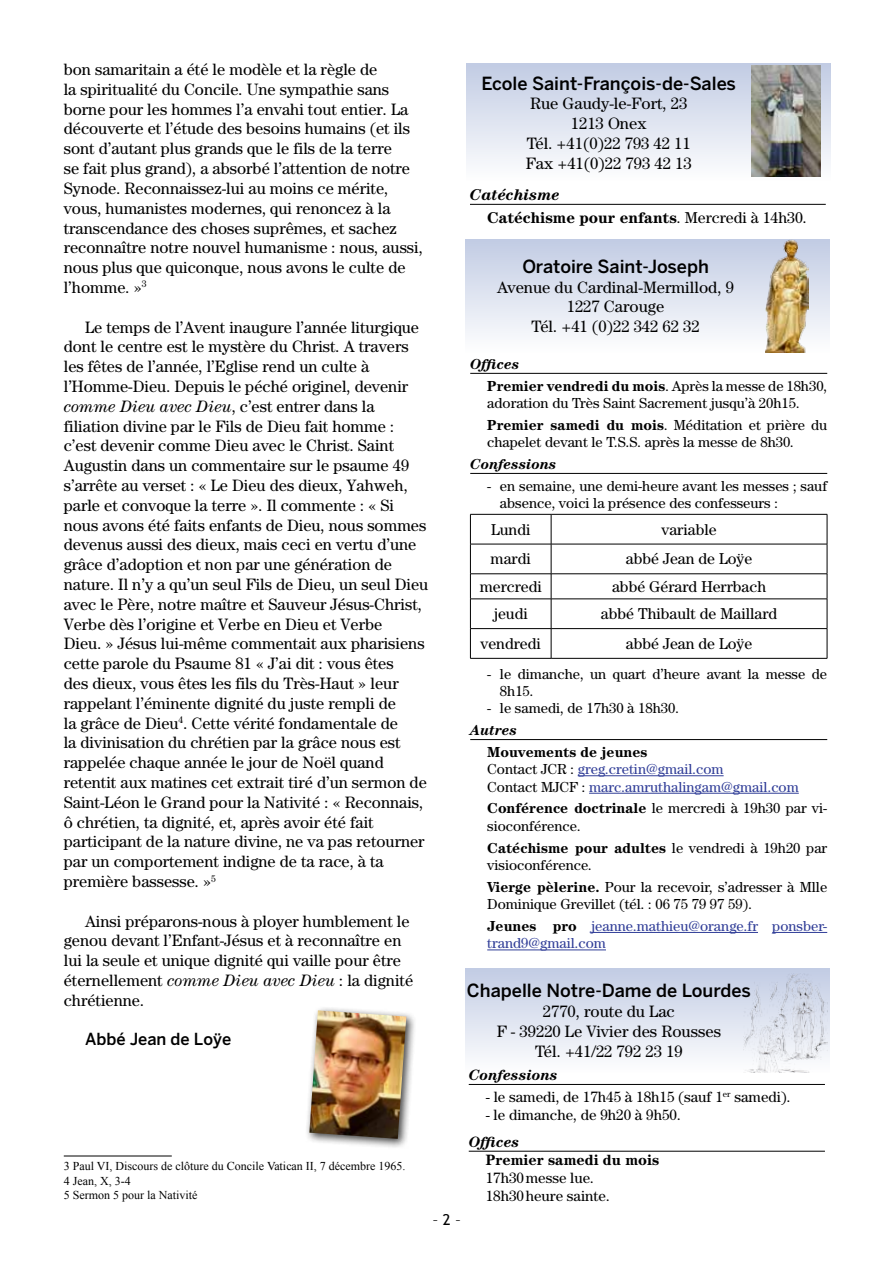
<style>
.page{position:relative;width:893px;height:1263px;background:#fff}
.page>*{position:absolute;margin:0;border:0;box-sizing:border-box;transform-origin:0 0}
.t1{font:500 18px "Benton Sans";color:#000}
.t2{font:16.5px/19.8px "Century Std";color:#000}
.t3{font:500 16.5px "Benton Sans";color:#000}
.t4{font:15.75px "Century Std";color:#000}
.t5{font:700 15.75px/23.1px "Century Std";color:#000}
.t6{font:15px/18px "Century Std";color:#000}
.t7{font:700 15px "Century Std";color:#000}
.t8{font:italic 700 15px "Century Std";color:#000}
.t9{font:15px "Trebuchet MS";color:#000}
.t10{font:14.55px/17.4px "Century Std";color:#000}
.t11{font:14.55px/17.4px "Century Std";color:#313e98}
.t12{font:700 14.55px/21.8px "Century Std";color:#000}
.t13{font:italic 700 14.55px "Century Std";color:#000}
.t14{font:12px/14.4px "Times New Roman";color:#000}
.s1{font-style:italic}
.s2{font-weight:400}
.s3{font-weight:700}
.s4{font-weight:700;color:#000}
.s5{color:#000}
</style>
<div class="page">
<hr style="left:64px;top:1155px;width:108px;height:1px;background:#000">
<div style="left:466px;top:64px;width:364px;height:117px;background:linear-gradient(to bottom,#c1cbe3,#fcfdfd)"></div>
<img style="left:751px;top:65px;width:69px;height:112px">
<hr style="left:469px;top:1084px;width:356px;height:1px;background:#000">
<hr style="left:469px;top:1151px;width:356px;height:1px;background:#000">
<hr style="left:470px;top:204px;width:356px;height:1px;background:#000">
<div style="left:466px;top:968px;width:364px;height:105px;background:linear-gradient(to bottom,#c2cbe4,#fefefe)"></div>
<img style="left:743px;top:974px;width:84px;height:98px">
<div style="left:466px;top:239px;width:364px;height:113px;background:linear-gradient(to bottom,#c1cbe3,#fdfdfe)"></div>
<img style="left:765px;top:239px;width:43px;height:113px">
<div style="left:305px;top:1006px;width:112px;height:144px;background:#000;opacity:.75"></div>
<img style="left:309px;top:1010px;width:97px;height:129px">
<hr style="left:470px;top:373px;width:357px;height:1px;background:#000">
<hr style="left:470px;top:473px;width:357px;height:1px;background:#000">
<hr style="left:470px;top:739px;width:357px;height:1px;background:#000">
<hr style="left:578px;top:775px;width:146px;height:1px;background:#313e98">
<hr style="left:589px;top:793px;width:210px;height:1px;background:#313e98">
<hr style="left:591px;top:932px;width:167px;height:1px;background:#313e98">
<hr style="left:772px;top:932px;width:55px;height:1px;background:#313e98">
<hr style="left:487px;top:949px;width:119px;height:1px;background:#313e98">
<hr style="left:470px;top:514px;width:81px;height:1px;background:#000">
<hr style="left:470px;top:514px;width:1px;height:30px;background:#000">
<hr style="left:551px;top:514px;width:276px;height:1px;background:#000">
<hr style="left:551px;top:514px;width:1px;height:30px;background:#000">
<hr style="left:827px;top:514px;width:1px;height:30px;background:#000">
<hr style="left:470px;top:544px;width:81px;height:1px;background:#000">
<hr style="left:470px;top:544px;width:1px;height:30px;background:#000">
<hr style="left:551px;top:544px;width:276px;height:1px;background:#000">
<hr style="left:551px;top:544px;width:1px;height:30px;background:#000">
<hr style="left:827px;top:544px;width:1px;height:30px;background:#000">
<hr style="left:470px;top:573px;width:81px;height:1px;background:#000">
<hr style="left:551px;top:573px;width:276px;height:1px;background:#000">
<hr style="left:470px;top:599px;width:81px;height:1px;background:#000">
<hr style="left:551px;top:599px;width:276px;height:1px;background:#000">
<hr style="left:470px;top:628px;width:81px;height:1px;background:#000">
<svg style="left:470px;top:574px;width:1px;height:84px"></svg>
<hr style="left:551px;top:628px;width:276px;height:1px;background:#000">
<svg style="left:551px;top:574px;width:1px;height:84px"></svg>
<svg style="left:827px;top:574px;width:1px;height:84px"></svg>
<hr style="left:470px;top:658px;width:81px;height:1px;background:#000">
<hr style="left:551px;top:658px;width:276px;height:1px;background:#000">
<p class="t2" style="left:64px;top:59px;width:360px">bon samaritain a été le modèle et la règle de<br>la spiritualité du Concile. Une sympathie sans borne pour les hommes l’a envahi tout entier. La découverte et l’étude des besoins humains (et ils sont d’autant plus grands que le fils de la terre<br>se fait plus grand), a absorbé l’attention de notre Synode. Reconnaissez-lui au moins ce mérite, vous, humanistes modernes, qui renoncez à la transcendance des choses suprêmes, et sachez reconnaître notre nouvel humanisme : nous, aussi, nous plus que quiconque, nous avons le culte de l’homme. »<sup>3</sup></p>
<p class="t2" style="left:64px;top:317px;width:366px;text-indent:21px">Le temps de l’Avent inaugure l’année liturgique dont le centre est le mystère du Christ. A travers les fêtes de l’année, l’Eglise rend un culte à l’Homme-Dieu. Depuis le péché originel, devenir <span class="s1">comme Dieu avec Dieu</span>, c’est entrer dans la filiation divine par le Fils de Dieu fait homme : c’est devenir comme Dieu avec le Christ. Saint Augustin dans un commentaire sur le psaume 49 s’arrête au verset : « Le Dieu des dieux, Yahweh, parle et convoque la terre ». Il commente : « Si nous avons été faits enfants de Dieu, nous sommes devenus aussi des dieux, mais ceci en vertu d’une grâce d’adoption et non par une génération de nature. Il n’y a qu’un seul Fils de Dieu, un seul Dieu avec le Père, notre maître et Sauveur Jésus-Christ, Verbe dès l’origine et Verbe en Dieu et Verbe<br>Dieu. » Jésus lui-même commentait aux pharisiens cette parole du Psaume 81 « J’ai dit : vous êtes<br>des dieux, vous êtes les fils du Très-Haut » leur rappelant l’éminente dignité du juste rempli de<br>la grâce de Dieu<sup>4</sup>. Cette vérité fondamentale de<br>la divinisation du chrétien par la grâce nous est rappelée chaque année le jour de Noël quand retentit aux matines cet extrait tiré d’un sermon de Saint-Léon le Grand pour la Nativité : « Reconnais, ô chrétien, ta dignité, et, après avoir été fait participant de la nature divine, ne va pas retourner par un comportement indigne de ta race, à ta première bassesse. »<sup>5</sup></p>
<p class="t2" style="left:64px;top:911px;width:351px;text-indent:21px">Ainsi préparons-nous à ployer humblement le genou devant l’Enfant-Jésus et à reconnaître en lui la seule et unique dignité qui vaille pour être éternellement <span class="s1">comme Dieu avec Dieu</span> : la dignité chrétienne.</p>
<p class="t3" style="left:85px;top:1029px;width:148px">Abbé Jean de Loÿe</p>
<p class="t14" style="left:64px;top:1159px;width:343px">3 Paul VI, Discours de clôture du Concile Vatican II, 7 décembre 1965.<br>4 Jean, X, 3-4<br>5 Sermon 5 pour la Nativité</p>
<p class="t1" style="left:481px;top:72px;width:256px">Ecole Saint-François-de-Sales</p>
<p class="t2" style="left:526px;top:93px;width:167px;text-align:center">Rue Gaudy-le-Fort, 23<br>1213 Onex<br>Tél. +41(0)22 793 42 11<br>Fax +41(0)22 793 42 13</p>
<p class="t5" style="left:487px;top:183px;width:321px;text-indent:-17px"><span class="s1">Catéchisme<br></span>Catéchisme pour enfants<span class="s2">. Mercredi à 14h30.</span></p>
<p class="t1" style="left:522px;top:256px;width:188px">Oratoire Saint-Joseph</p>
<p class="t2" style="left:497px;top:277px;width:238px;text-align:center">Avenue du Cardinal-Mermillod, 9<br>1227 Carouge<br>Tél. +41 (0)22 342 62 32</p>
<p class="t12" style="left:487px;top:353px;width:341px;text-indent:-17px"><span class="s1">Offices<br></span>Premier vendredi du mois<span class="s2">. Après la messe de 18h30,</span></p>
<p class="t10" style="left:487px;top:392px;width:342px;line-height:21.8px">adoration du Très Saint Sacrement jusqu’à 20h15.<br><span class="s3">Premier samedi du mois</span>. Méditation et prière du</p>
<p class="t10" style="left:487px;top:433px;width:308px">chapelet devant le T.S.S. après la messe de 8h30.</p>
<p class="t13" style="left:470px;top:455px;width:88px">Confessions</p>
<p class="t10" style="left:500px;top:477px;width:329px;text-indent:-13px">- en semaine, une demi-heure avant les messes ; sauf absence, voici la présence des confesseurs :</p>
<p class="t4" style="left:491px;top:520px;width:41px">Lundi</p>
<p class="t4" style="left:661px;top:520px;width:57px">variable</p>
<p class="t4" style="left:491px;top:550px;width:42px">mardi</p>
<p class="t4" style="left:626px;top:550px;width:128px">abbé Jean de Loÿe</p>
<p class="t4" style="left:480px;top:577px;width:64px">mercredi</p>
<p class="t4" style="left:612px;top:577px;width:156px">abbé Gérard Herrbach</p>
<p class="t4" style="left:494px;top:604px;width:36px">jeudi</p>
<p class="t4" style="left:601px;top:604px;width:178px">abbé Thibault de Maillard</p>
<p class="t4" style="left:481px;top:634px;width:62px">vendredi</p>
<p class="t4" style="left:626px;top:634px;width:128px">abbé Jean de Loÿe</p>
<p class="t10" style="left:500px;top:665px;width:329px;text-indent:-13px">- le dimanche, un quart d’heure avant la messe de<br>8h15.</p>
<p class="t10" style="left:487px;top:699px;width:193px">- le samedi, de 17h30 à 18h30.</p>
<p class="t13" style="left:470px;top:722px;width:49px">Autres</p>
<p class="t11" style="left:487px;top:743px;width:313px"><span class="s4">Mouvements de jeunes<br></span><span class="s5">Contact JCR :</span> greg.cretin@gmail.com<br><span class="s5">Contact MJCF :</span> marc.amruthalingam@gmail.com</p>
<p class="t10" style="left:487px;top:799px;width:341px"><span class="s3">Conférence doctrinale</span> le mercredi à 19h30 par vi&shy;sioconférence.</p>
<p class="t10" style="left:487px;top:839px;width:342px"><span class="s3">Catéchisme pour adultes</span> le vendredi à 19h20 par visioconférence.</p>
<p class="t10" style="left:487px;top:878px;width:342px"><span class="s3">Vierge pèlerine.</span> Pour la recevoir, s’adresser à Mlle<br>Dominique Grevillet (tél. : 06 75 79 97 59).</p>
<p class="t11" style="left:487px;top:917px;width:342px"><span class="s4">Jeunes pro</span> jeanne.mathieu@orange.fr ponsber&shy;trand9@gmail.com</p>
<p class="t1" style="left:467px;top:980px;width:285px">Chapelle Notre-Dame de Lourdes</p>
<p class="t2" style="left:497px;top:1001px;width:226px;text-align:center">2770, route du Lac<br>F - 39220 Le Vivier des Rousses<br>Tél. +41/22 792 23 19</p>
<p class="t8" style="left:469px;top:1066px;width:91px">Confessions</p>
<p class="t6" style="left:486px;top:1088px;width:306px">- le samedi, de 17h45 à 18h15 (sauf 1<sup>er</sup> samedi).</p>
<p class="t6" style="left:486px;top:1106px;width:197px">- le dimanche, de 9h20 à 9h50.</p>
<p class="t8" style="left:469px;top:1133px;width:52px">Offices</p>
<p class="t7" style="left:486px;top:1151px;width:175px">Premier samedi du mois</p>
<p class="t6" style="left:486px;top:1168px;width:126px">17h30messe lue.<br>18h30heure sainte.</p>
<p class="t9" style="left:433px;top:1211px;width:29px">– 2 –</p>
</div>
